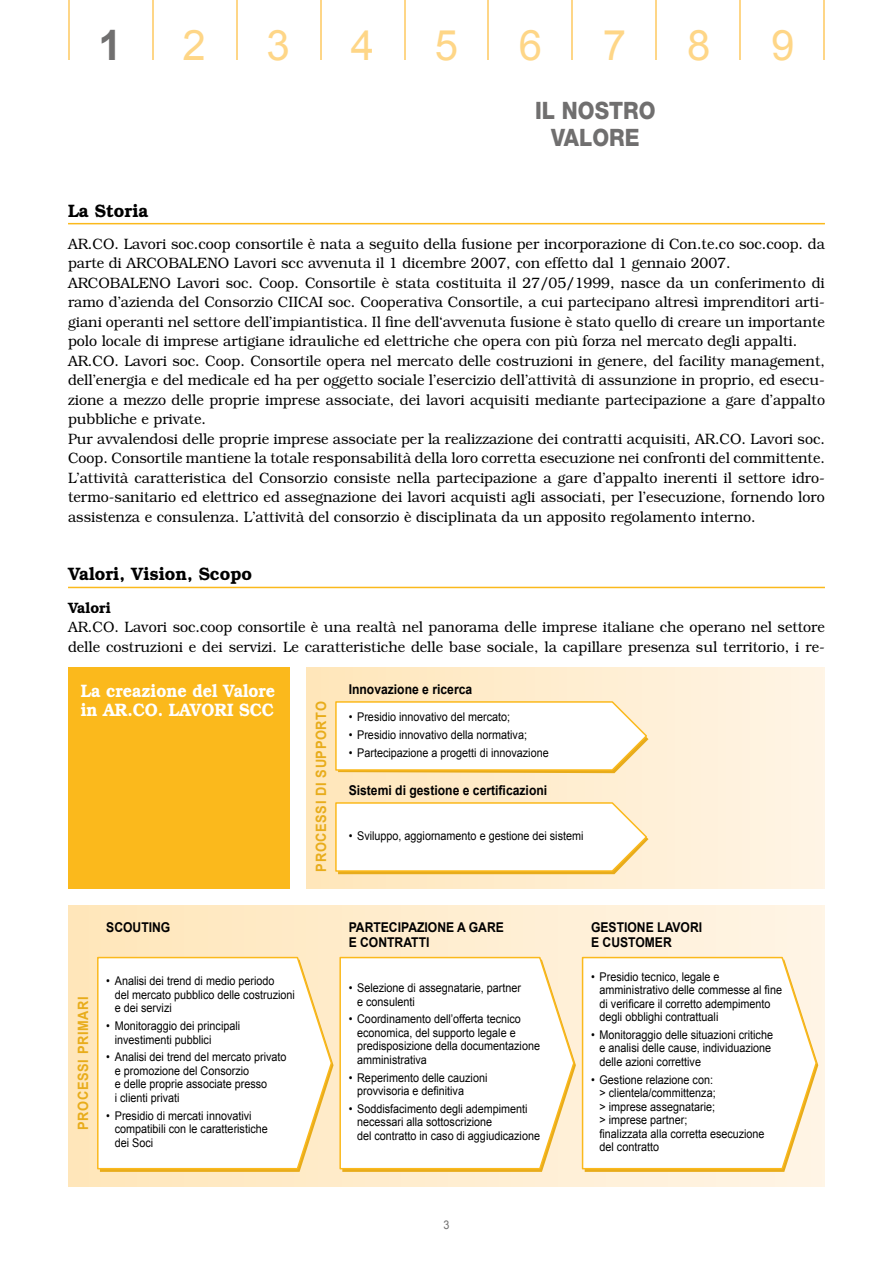
<style>
.page{position:relative;width:893px;height:1263px;background:#fff}
.page>*{position:absolute;margin:0;border:0;box-sizing:border-box;transform-origin:0 0}
.t1{font:42px "Arial";color:#fed687}
.t2{font:700 42px "Arial";color:#706f6f}
.t3{font:800 24px/27px "Helvetica Neue LT Std";color:#706f6f;text-align:center;scale:.9 1}
.t4{font:600 18px/19.5px "Bookman Std";color:#fff;scale:.9 1}
.t5{font:600 18px "Bookman Std";color:#000;scale:.95 1}
.t6{font:300 15px/19.5px "Bookman Std";color:#000;scale:.95 1}
.t7{font:600 15px "Bookman Std";color:#000;scale:.95 1}
.t8{font:700 14.25px "Arial";letter-spacing:.05em;color:#e8ac1b;scale:.9 1}
.t9{font:700 13.5px/14.2px "Arial";color:#000;scale:.9 1}
.t10{font:12px/13.5px "Arial";color:#000;scale:.9 1}
.t11{font:12px "Arial";color:#706f6f;scale:.9 1}
</style>
<div class="page">
<hr style="left:68px;top:0;width:1px;height:60px;background:#fed687">
<hr style="left:152px;top:0;width:1px;height:60px;background:#fed687">
<hr style="left:236px;top:0;width:1px;height:60px;background:#fed687">
<hr style="left:320px;top:0;width:1px;height:60px;background:#fed687">
<hr style="left:404px;top:0;width:1px;height:60px;background:#fed687">
<hr style="left:488px;top:0;width:1px;height:60px;background:#fed687">
<hr style="left:572px;top:0;width:1px;height:60px;background:#fed687">
<hr style="left:656px;top:0;width:1px;height:60px;background:#fed687">
<hr style="left:740px;top:0;width:1px;height:60px;background:#fed687">
<hr style="left:824px;top:0;width:1px;height:60px;background:#fed687">
<hr style="left:68px;top:223px;width:757px;height:1px;background:#fbb91c">
<hr style="left:68px;top:587px;width:757px;height:1px;background:#fbb91c">
<div style="left:68px;top:906px;width:757px;height:280px;background:linear-gradient(to right,#fee5b6,#fef3e1)"></div>
<div style="left:306px;top:668px;width:519px;height:221px;background:linear-gradient(to right,#ffe6b9,#fff5e6)"></div>
<svg style="left:334px;top:700px;width:314px;height:73px"></svg>
<svg style="left:334px;top:801px;width:314px;height:73px"></svg>
<svg style="left:96px;top:956px;width:237px;height:214px"></svg>
<svg style="left:339px;top:956px;width:236px;height:214px"></svg>
<svg style="left:581px;top:956px;width:237px;height:214px"></svg>
<div style="left:68px;top:668px;width:221px;height:221px;background:#fbb91c"></div>
<h1 class="t2" style="left:98px;top:17px;width:25px">1</h1>
<h1 class="t1" style="left:182px;top:17px;width:25px">2</h1>
<h1 class="t1" style="left:267px;top:17px;width:25px">3</h1>
<h1 class="t1" style="left:351px;top:17px;width:25px">4</h1>
<h1 class="t1" style="left:435px;top:17px;width:25px">5</h1>
<h1 class="t1" style="left:519px;top:17px;width:25px">6</h1>
<h1 class="t1" style="left:603px;top:17px;width:25px">7</h1>
<h1 class="t1" style="left:687px;top:17px;width:25px">8</h1>
<h1 class="t1" style="left:771px;top:17px;width:25px">9</h1>
<h2 class="t3" style="left:535px;top:97px;width:135px">IL NOSTRO<br>VALORE</h2>
<p class="t5" style="left:68px;top:200px;width:86px">La Storia</p>
<p class="t6" style="left:68px;top:234px;width:798px">AR.CO. Lavori soc.coop consortile è nata a seguito della fusione per incorporazione di Con.te.co soc.coop. da parte di ARCOBALENO Lavori scc avvenuta il 1 dicembre 2007, con effetto dal 1 gennaio 2007.<br>ARCOBALENO Lavori soc. Coop. Consortile è stata costituita il 27/05/1999, nasce da un conferimento di ramo d’azienda del Consorzio CIICAI soc. Cooperativa Consortile, a cui partecipano altresì imprenditori arti&shy;giani operanti nel settore dell’impiantistica. Il fine dell‘avvenuta fusione è stato quello di creare un importante polo locale di imprese artigiane idrauliche ed elettriche che opera con più forza nel mercato degli appalti.<br>AR.CO. Lavori soc. Coop. Consortile opera nel mercato delle costruzioni in genere, del facility management, dell’energia e del medicale ed ha per oggetto sociale l’esercizio dell’attività di assunzione in proprio, ed esecu&shy;zione a mezzo delle proprie imprese associate, dei lavori acquisiti mediante partecipazione a gare d’appalto pubbliche e private.<br>Pur avvalendosi delle proprie imprese associate per la realizzazione dei contratti acquisiti, AR.CO. Lavori soc.<br>Coop. Consortile mantiene la totale responsabilità della loro corretta esecuzione nei confronti del committente.<br>L’attività caratteristica del Consorzio consiste nella partecipazione a gare d’appalto inerenti il settore idro&shy;termo-sanitario ed elettrico ed assegnazione dei lavori acquisti agli associati, per l’esecuzione, fornendo loro assistenza e consulenza. L’attività del consorzio è disciplinata da un apposito regolamento interno.</p>
<p class="t5" style="left:68px;top:563px;width:195px">Valori, Vision, Scopo</p>
<p class="t7" style="left:68px;top:599px;width:47px">Valori</p>
<p class="t6" style="left:68px;top:617px;width:798px">AR.CO. Lavori soc.coop consortile è una realtà nel panorama delle imprese italiane che operano nel settore delle costruzioni e dei servizi. Le caratteristiche delle base sociale, la capillare presenza sul territorio, i re-</p>
<p class="t4" style="left:81px;top:681px;width:218px">La creazione del Valore in AR.CO. LAVORI SCC</p>
<p class="t8" style="left:312px;top:871px;width:191px;rotate:-90deg">PROCESSI DI SUPPORTO</p>
<p class="t9" style="left:349px;top:683px;width:139px">Innovazione e ricerca</p>
<p class="t10" style="left:349px;top:710px;width:181px">• Presidio innovativo del mercato;</p>
<p class="t10" style="left:349px;top:728px;width:200px">• Presidio innovativo della normativa;</p>
<p class="t10" style="left:349px;top:746px;width:224px">• Partecipazione a progetti di innovazione</p>
<p class="t9" style="left:349px;top:784px;width:222px">Sistemi di gestione e certificazioni</p>
<p class="t10" style="left:349px;top:829px;width:262px">• Sviluppo, aggiornamento e gestione dei sistemi</p>
<p class="t8" style="left:74px;top:1130px;width:150px;rotate:-90deg">PROCESSI PRIMARI</p>
<p class="t9" style="left:106px;top:921px;width:73px">SCOUTING</p>
<p class="t9" style="left:349px;top:921px;width:174px">PARTECIPAZIONE A GARE<br>E CONTRATTI</p>
<p class="t9" style="left:591px;top:921px;width:125px">GESTIONE LAVORI<br>E CUSTOMER</p>
<p class="t10" style="left:115px;top:974px;width:202px;text-indent:-9px">• Analisi dei trend di medio periodo<br>del mercato pubblico delle costruzioni e dei servizi</p>
<p class="t10" style="left:115px;top:1019px;width:141px;text-indent:-8px">• Monitoraggio dei principali investimenti pubblici</p>
<p class="t10" style="left:115px;top:1050px;width:192px;text-indent:-8px">• Analisi dei trend del mercato privato e promozione del Consorzio<br>e delle proprie associate presso<br>i clienti privati</p>
<p class="t10" style="left:115px;top:1109px;width:172px;text-indent:-8px">• Presidio di mercati innovativi compatibili con le caratteristiche dei Soci</p>
<p class="t10" style="left:357px;top:981px;width:184px;text-indent:-8px">• Selezione di assegnatarie, partner e consulenti</p>
<p class="t10" style="left:357px;top:1012px;width:205px;text-indent:-8px">• Coordinamento dell’offerta tecnico economica, del supporto legale e predisposizione della documentazione amministrativa</p>
<p class="t10" style="left:357px;top:1071px;width:146px;text-indent:-8px">• Reperimento delle cauzioni provvisoria e definitiva</p>
<p class="t10" style="left:357px;top:1102px;width:205px;text-indent:-8px">• Soddisfacimento degli adempimenti necessari alla sottoscrizione<br>del contratto in caso di aggiudicazione</p>
<p class="t10" style="left:600px;top:970px;width:204px;text-indent:-8px">• Presidio tecnico, legale e amministrativo delle commesse al fine di verificare il corretto adempimento degli obblighi contrattuali</p>
<p class="t10" style="left:600px;top:1028px;width:194px;text-indent:-8px">• Monitoraggio delle situazioni critiche e analisi delle cause, individuazione delle azioni correttive</p>
<p class="t10" style="left:600px;top:1073px;width:185px;text-indent:-9px">• Gestione relazione con:<br>&gt; clientela/committenza;<br>&gt; imprese assegnatarie;<br>&gt; imprese partner;<br>finalizzata alla corretta esecuzione del contratto</p>
<p class="t11" style="left:443px;top:1217px;width:8px">3</p>
</div>
